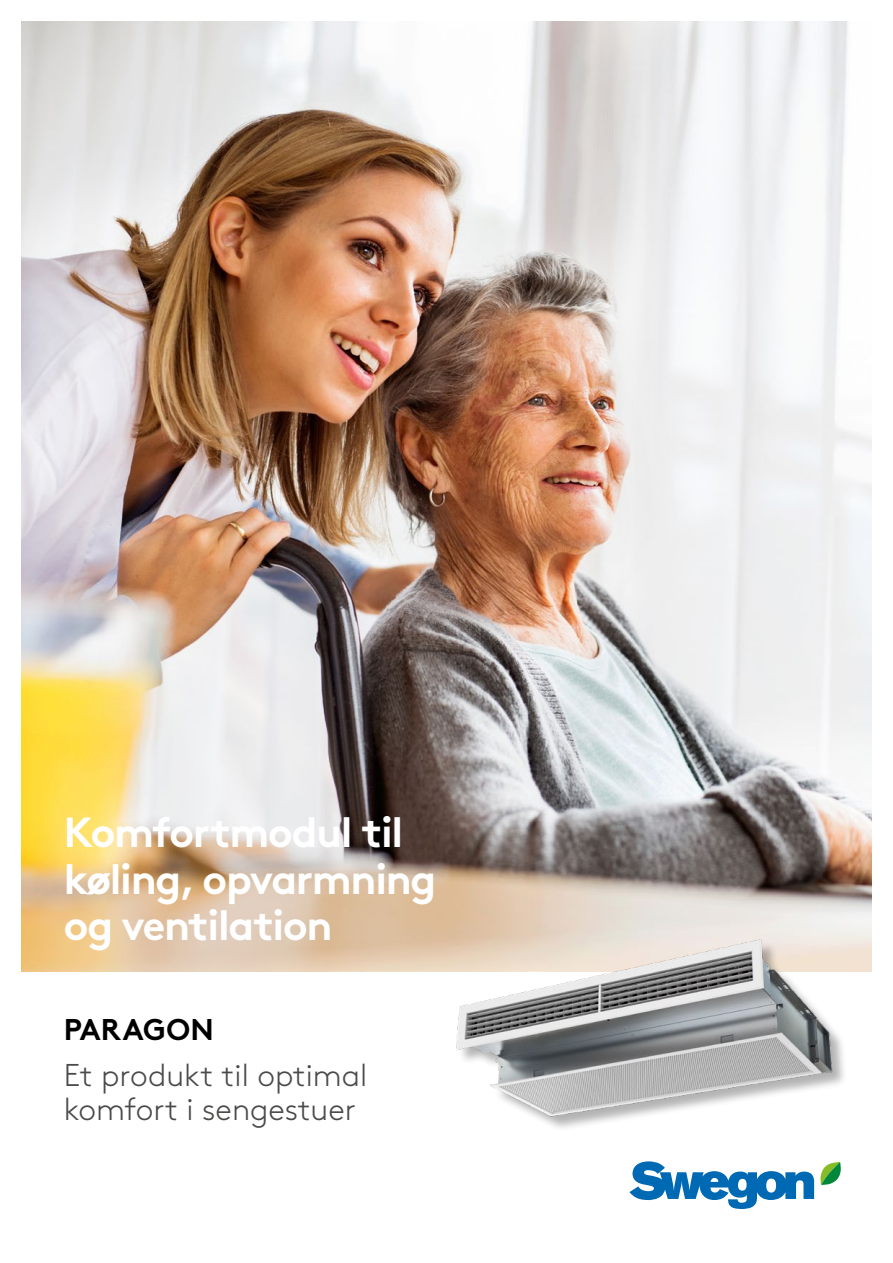
<style>
.page{position:relative;width:893px;height:1263px;background:#fff}
.page>*{position:absolute;margin:0;border:0;box-sizing:border-box;transform-origin:0 0}
.t1{font:700 42px/46.5px "Swegon Brown";letter-spacing:-.03em;color:#fff}
.t2{font:300 31.5px/34.5px "Swegon Brown";color:#4a4a49}
.t3{font:700 30px "Swegon Brown";letter-spacing:.01em;color:#000}
</style>
<div class="page">
<img style="left:21px;top:21px;width:851px;height:950px">
<img style="left:282px;top:759px;width:590px;height:450px">
<p class="t1" style="left:64px;top:805px;width:374px">Komfortmodul til køling, opvarmning og ventilation</p>
<p class="t3" style="left:64px;top:1005px;width:151px">PARAGON</p>
<p class="t2" style="left:64px;top:1055px;width:305px">Et produkt til optimal komfort i sengestuer</p>
</div>
